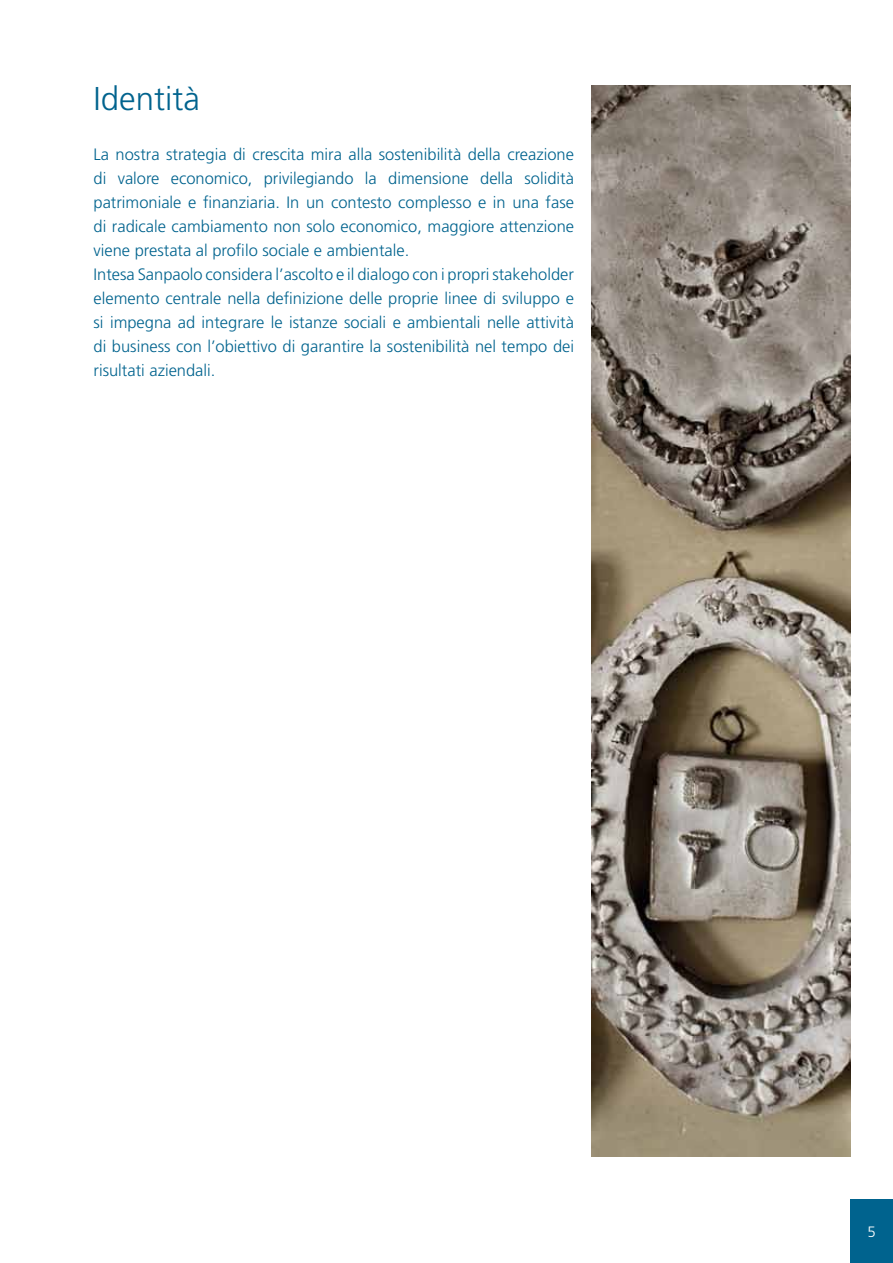
<style>
.page{position:relative;width:893px;height:1263px;background:#fff}
.page>*{position:absolute;margin:0;border:0;box-sizing:border-box;transform-origin:0 0}
.t1{font:300 33px "Frutiger LT Std";color:#00638e}
.t2{font:300 16.5px/24px "Frutiger LT Std";color:#00638e}
.t3{font:300 15px "Frutiger LT Std";color:#fff}
</style>
<div class="page">
<img style="left:591px;top:85px;width:259px;height:1071px">
<div style="left:850px;top:1199px;width:43px;height:64px;background:#00638e"></div>
<h1 class="t1" style="left:94px;top:80px;width:108px">Identità</h1>
<p class="t2" style="left:94px;top:142px;width:482px">La nostra strategia di crescita mira alla sostenibilità della creazione di valore economico, privilegiando la dimensione della solidità patrimoniale e finanziaria. In un contesto complesso e in una fase di radicale cambiamento non solo economico, maggiore attenzione viene prestata al profilo sociale e ambientale.<br>Intesa Sanpaolo considera l’ascolto e il dialogo con i propri stakeholder elemento centrale nella definizione delle proprie linee di sviluppo e si impegna ad integrare le istanze sociali e ambientali nelle attività di business con l’obiettivo di garantire la sostenibilità nel tempo dei risultati aziendali.</p>
<p class="t3" style="left:867px;top:1223px;width:10px">5</p>
</div>
